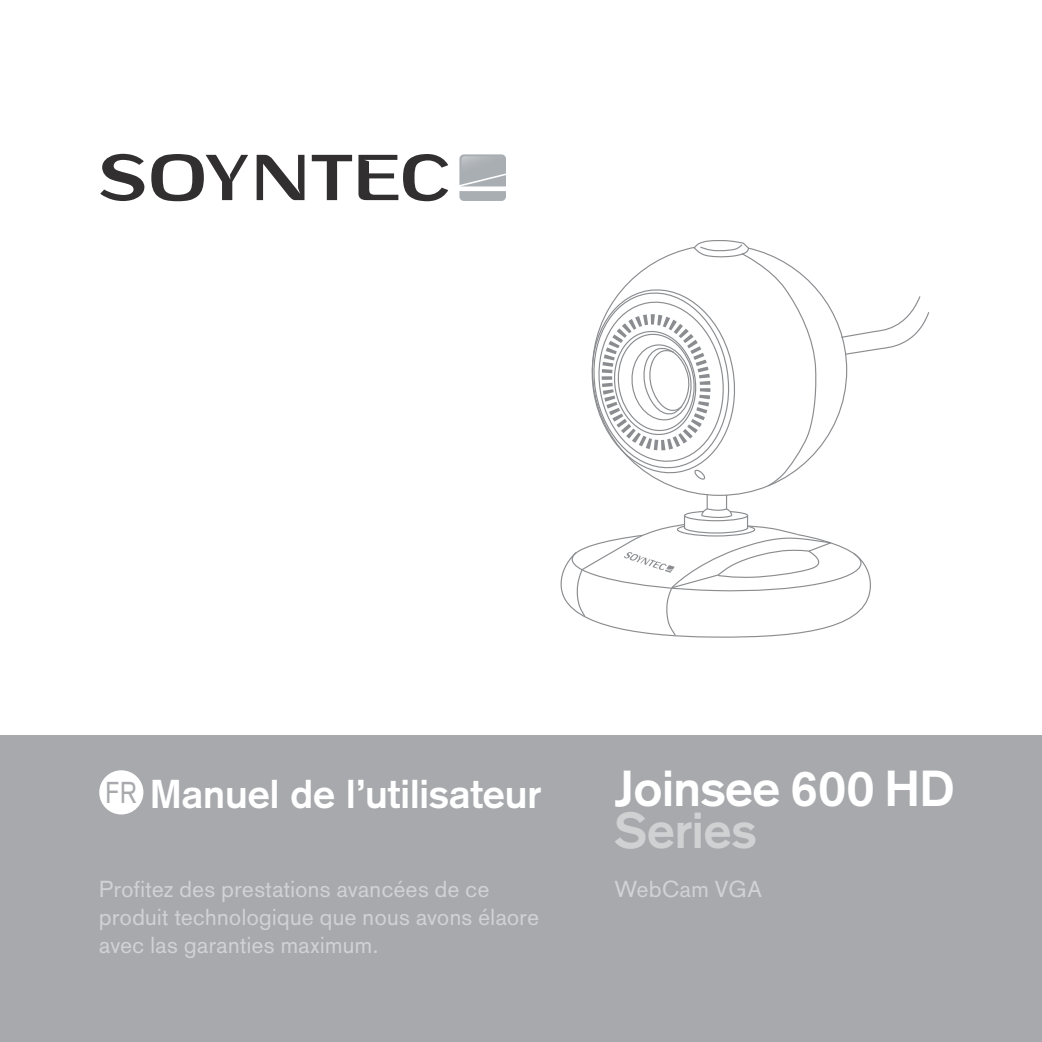
<style>
.page{position:relative;width:1042px;height:1042px;background:#fff}
.page>*{position:absolute;margin:0;border:0;box-sizing:border-box;transform-origin:0 0}
.t1{font:700 49.7px "Akzidenz Grotesk";letter-spacing:-.005em;color:#fff}
.t2{font:700 49.7px "Akzidenz Grotesk";color:#cfd1d3}
.t3{font:700 39.55px "Akzidenz Grotesk";color:#fff}
.t4{font:29.75px "Akzidenz Grotesk";color:#a8a9ad;scale:.83 1}
.t5{font:22.75px/28px "Akzidenz Grotesk";letter-spacing:.02em;color:#d1d2d4}
</style>
<div class="page">
<div style="left:0;top:735px;width:1042px;height:307px;background:#a8a9ad"></div>
<svg style="left:100px;top:154px;width:44px;height:47px"></svg>
<svg style="left:257px;top:155px;width:47px;height:45px"></svg>
<svg style="left:312px;top:155px;width:40px;height:45px"></svg>
<svg style="left:151px;top:154px;width:97px;height:47px"></svg>
<svg style="left:358px;top:154px;width:90px;height:47px"></svg>
<svg style="left:459px;top:154px;width:47px;height:47px;background:#b7bcc0"></svg>
<svg style="left:673px;top:290px;width:175px;height:203px"></svg>
<svg style="left:591px;top:240px;width:227px;height:247px"></svg>
<svg style="left:840px;top:295px;width:90px;height:60px"></svg>
<svg style="left:560px;top:493px;width:311px;height:145px"></svg>
<div style="left:99px;top:770px;width:44px;height:44px;background:#fff;border-radius:50%"></div>
<h3 class="t4" style="left:105px;top:774px;width:39px">FR</h3>
<h2 class="t3" style="left:150px;top:771px;width:393px">Manuel de l’utilisateur</h2>
<p class="t5" style="left:99px;top:875px;width:441px">Profitez des prestations avancées de ce produit technologique que nous avons élaore avec las garanties maximum.</p>
<h1 class="t1" style="left:615px;top:759px;width:342px">Joinsee 600 HD</h1>
<h1 class="t2" style="left:615px;top:801px;width:143px">Series</h1>
<p class="t5" style="left:615px;top:875px;width:149px">WebCam VGA</p>
</div>
